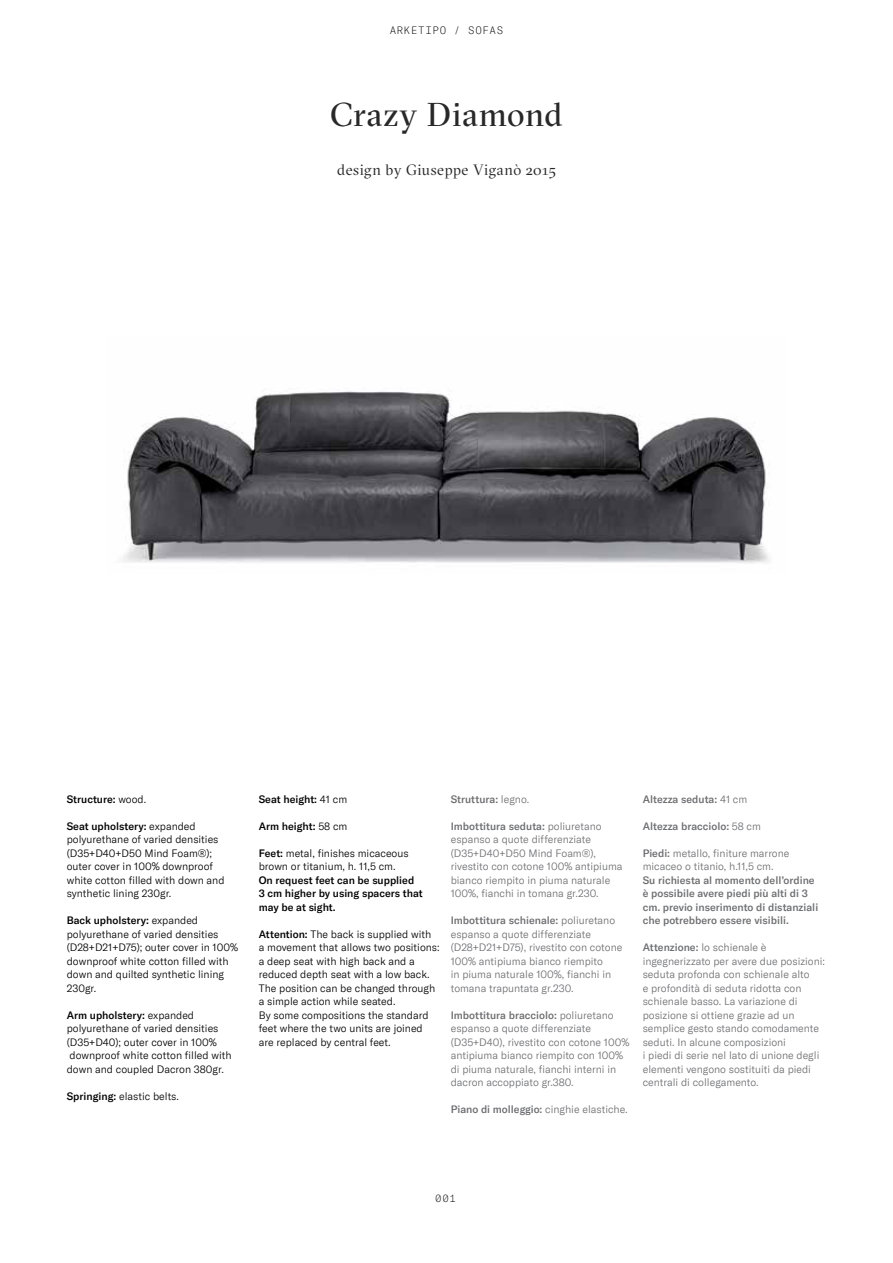
<style>
.page{position:relative;width:893px;height:1263px;background:#fff}
.page>*{position:absolute;margin:0;border:0;box-sizing:border-box;transform-origin:0 0}
.t1{font:33px "GT Sectra Fine";letter-spacing:.025em;color:#292829}
.t2{font:15px "GT Sectra Fine";letter-spacing:.03em;color:#292829}
.t3{font:300 10.5px/13.5px "GT America";color:#6d6e71}
.t4{font:300 10.5px/13.5px "GT America";color:#000}
.t5{font:500 10.5px/13.5px "GT America";color:#6d6e71}
.t6{font:500 10.5px/13.5px "GT America";color:#000}
.t7{font:100 10.5px "GT America Mono";letter-spacing:.06em;color:#000}
.s1{font-weight:300}
.s2{font-weight:500}
</style>
<div class="page">
<img style="left:121px;top:391px;width:648px;height:172px">
<p class="t7" style="left:390px;top:25px;width:115px">ARKETIPO / SOFAS</p>
<h1 class="t1" style="left:330px;top:96px;width:234px">Crazy Diamond</h1>
<h2 class="t2" style="left:337px;top:162px;width:220px">design by Giuseppe Viganò 2015</h2>
<p class="t6" style="left:67px;top:792px;width:81px">Structure: <span class="s1">wood.</span></p>
<p class="t4" style="left:67px;top:819px;width:159px"><span class="s2">Seat upholstery:</span> expanded polyurethane of varied densities (D35+D40+D50 Mind Foam®); outer cover in 100% downproof white cotton filled with down and synthetic lining 230gr.</p>
<p class="t4" style="left:67px;top:914px;width:173px"><span class="s2">Back upholstery:</span> expanded polyurethane of varied densities (D28+D21+D75); outer cover in 100% downproof white cotton filled with down and quilted synthetic lining<br>230gr.</p>
<p class="t4" style="left:67px;top:1008px;width:166px"><span class="s2">Arm upholstery:</span> expanded polyurethane of varied densities (D35+D40); outer cover in 100% downproof white cotton filled with down and coupled Dacron 380gr.</p>
<p class="t4" style="left:67px;top:1089px;width:114px"><span class="s2">Springing:</span> elastic belts.</p>
<p class="t6" style="left:259px;top:792px;width:90px">Seat height: <span class="s1">41 cm</span></p>
<p class="t6" style="left:259px;top:819px;width:90px">Arm height: <span class="s1">58 cm</span></p>
<p class="t4" style="left:259px;top:846px;width:151px"><span class="s2">Feet:</span> metal, finishes micaceous brown or titanium, h. 11,5 cm.</p>
<p class="t6" style="left:259px;top:873px;width:165px">On request feet can be supplied<br>3 cm higher by using spacers that may be at sight.</p>
<p class="t4" style="left:259px;top:927px;width:182px"><span class="s2">Attention:</span> The back is supplied with<br>a movement that allows two positions: a deep seat with high back and a reduced depth seat with a low back.<br>The position can be changed through a simple action while seated.<br>By some compositions the standard feet where the two units are joined are replaced by central feet.</p>
<p class="t5" style="left:451px;top:792px;width:80px">Struttura: <span class="s1">legno.</span></p>
<p class="t3" style="left:451px;top:819px;width:173px"><span class="s2">Imbottitura seduta:</span> poliuretano espanso a quote differenziate (D35+D40+D50 Mind Foam®), rivestito con cotone 100% antipiuma bianco riempito in piuma naturale<br>100%, fianchi in tomana gr.230.</p>
<p class="t3" style="left:451px;top:914px;width:173px"><span class="s2">Imbottitura schienale:</span> poliuretano espanso a quote differenziate (D28+D21+D75), rivestito con cotone 100% antipiuma bianco riempito<br>in piuma naturale 100%, fianchi in tomana trapuntata gr.230.</p>
<p class="t3" style="left:451px;top:1008px;width:180px"><span class="s2">Imbottitura bracciolo:</span> poliuretano espanso a quote differenziate (D35+D40), rivestito con cotone 100% antipiuma bianco riempito con 100% di piuma naturale, fianchi interni in dacron accoppiato gr.380.</p>
<p class="t5" style="left:451px;top:1103px;width:178px">Piano di molleggio: <span class="s1">cinghie elastiche.</span></p>
<p class="t5" style="left:643px;top:792px;width:106px">Altezza seduta: <span class="s1">41 cm</span></p>
<p class="t5" style="left:643px;top:819px;width:120px">Altezza bracciolo: <span class="s1">58 cm</span></p>
<p class="t3" style="left:643px;top:846px;width:148px"><span class="s2">Piedi:</span> metallo, finiture marrone micaceo o titanio, h.11,5 cm.</p>
<p class="t5" style="left:643px;top:873px;width:177px">Su richiesta al momento dell’ordine è possibile avere piedi più alti di 3 cm. previo inserimento di distanziali che potrebbero essere visibili.</p>
<p class="t3" style="left:643px;top:941px;width:184px"><span class="s2">Attenzione:</span> lo schienale è ingegnerizzato per avere due posizioni: seduta profonda con schienale alto<br>e profondità di seduta ridotta con schienale basso. La variazione di posizione si ottiene grazie ad un semplice gesto stando comodamente seduti. In alcune composizioni<br>i piedi di serie nel lato di unione degli elementi vengono sostituiti da piedi centrali di collegamento.</p>
<p class="t7" style="left:435px;top:1192px;width:22px">001</p>
</div>
